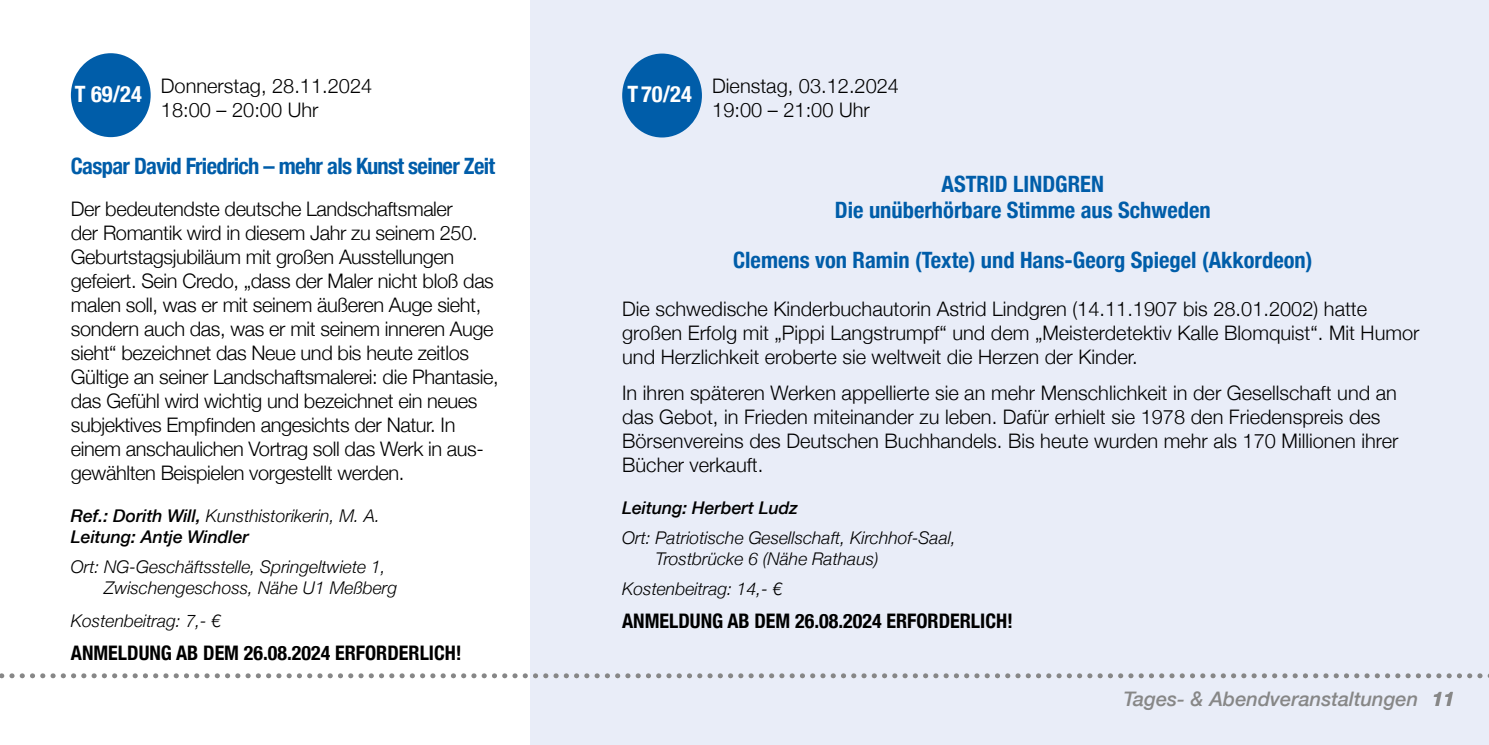
<style>
.page{position:relative;width:1489px;height:745px;background:#fff}
.page>*{position:absolute;margin:0;border:0;box-sizing:border-box;transform-origin:0 0}
.t1{font:700 condensed 22.5px/25px "Helvetica Neue";color:#005da9;text-align:center}
.t2{font:700 condensed 22.5px "Helvetica Neue";letter-spacing:-.03em;color:#005da9}
.t3{font:700 condensed 22.5px "Helvetica Neue";color:#fff}
.t4{font:300 20px/24px "Helvetica Neue";color:#000}
.t5{font:300 20px/24px "Helvetica Neue";letter-spacing:-.02em;color:#000}
.t6{font:700 condensed 20px "Helvetica Neue";color:#000}
.t7{font:italic 500 20px "Helvetica Neue";color:#878787}
.t8{font:italic 300 17.5px/21px "Helvetica Neue";color:#000}
.t9{font:italic 500 17.5px/21px "Helvetica Neue";color:#000}
.s1{font-weight:300}
.s2{font-weight:700}
</style>
<div class="page">
<div style="left:530px;top:0;width:958px;height:744px;background:#e9edf8"></div>
<div style="left:622px;top:54px;width:80px;height:83px;background:#005da9;border-radius:50%"></div>
<div style="left:71px;top:53px;width:80px;height:84px;background:#005da9;border-radius:50%"></div>
<svg style="left:0;top:673px;width:1489px;height:5px"></svg>
<p class="t3" style="left:75px;top:75px;width:68px">T 69/24</p>
<p class="t4" style="left:161px;top:72px;width:213px">Donnerstag, 28.11.2024<br>18:00 – 20:00 Uhr</p>
<p class="t2" style="left:71px;top:147px;width:426px">Caspar David Friedrich – mehr als Kunst seiner Zeit</p>
<p class="t5" style="left:71px;top:195px;width:429px">Der bedeutendste deutsche Landschaftsmaler<br>der Romantik wird in diesem Jahr zu seinem 250.<br>Geburtstagsjubiläum mit großen Ausstellungen gefeiert. Sein Credo, „dass der Maler nicht bloß das malen soll, was er mit seinem äußeren Auge sieht, sondern auch das, was er mit seinem inneren Auge sieht“ bezeichnet das Neue und bis heute zeitlos Gültige an seiner Landschaftsmalerei: die Phantasie, das Gefühl wird wichtig und bezeichnet ein neues subjektives Empfi nden angesichts der Natur. In einem anschaulichen Vortrag soll das Werk in aus&shy;gewählten Beispielen vorgestellt werden.</p>
<p class="t9" style="left:71px;top:504px;width:310px">Ref.: Dorith Will, <span class="s1">Kunsthistorikerin, M. A.<br></span>Leitung: Antje Windler</p>
<p class="t8" style="left:104px;top:555px;width:294px;text-indent:-33px">Ort: NG-Geschäftsstelle, Springeltwiete 1,<br>Zwischengeschoss, Nähe U1 Meßberg</p>
<p class="t8" style="left:71px;top:609px;width:152px">Kostenbeitrag: 7,- €</p>
<p class="t6" style="left:71px;top:636px;width:392px">ANMELDUNG AB DEM 26.08.2024 ERFORDERLICH!</p>
<p class="t3" style="left:627px;top:76px;width:66px">T 70/24</p>
<p class="t4" style="left:712px;top:73px;width:188px">Dienstag, 03.12.2024<br>19:00 – 21:00 Uhr</p>
<p class="t1" style="left:834px;top:170px;width:377px">ASTRID LINDGREN<br>Die unüberhörbare Stimme aus Schweden</p>
<p class="t1" style="left:733px;top:245px;width:581px">Clemens von Ramin (Texte) und Hans-Georg Spiegel (Akkordeon)</p>
<p class="t4" style="left:622px;top:295px;width:798px">Die schwedische Kinderbuchautorin Astrid Lindgren (14.11.1907 bis 28.01.2002) hatte großen Erfolg mit „Pippi Langstrumpf“ und dem „Meisterdetektiv Kalle Blomquist“. Mit Humor und Herzlichkeit eroberte sie weltweit die Herzen der Kinder.</p>
<p class="t4" style="left:622px;top:379px;width:777px">In ihren späteren Werken appellierte sie an mehr Menschlichkeit in der Gesellschaft und an das Gebot, in Frieden miteinander zu leben. Dafür erhielt sie 1978 den Friedenspreis des Börsenvereins des Deutschen Buchhandels. Bis heute wurden mehr als 170 Millionen ihrer Bücher verkauft.</p>
<p class="t9" style="left:622px;top:495px;width:177px">Leitung: Herbert Ludz</p>
<p class="t8" style="left:655px;top:525px;width:302px;text-indent:-33px">Ort: Patriotische Gesellschaft, Kirchhof-Saal,<br>Trostbrücke 6 (Nähe Rathaus)</p>
<p class="t8" style="left:622px;top:576px;width:162px">Kostenbeitrag: 14,- €</p>
<p class="t6" style="left:622px;top:604px;width:392px">ANMELDUNG AB DEM 26.08.2024 ERFORDERLICH!</p>
<p class="t7" style="left:1123px;top:681px;width:332px">Tages- &amp; Abendveranstaltungen <span class="s2">11</span></p>
</div>
